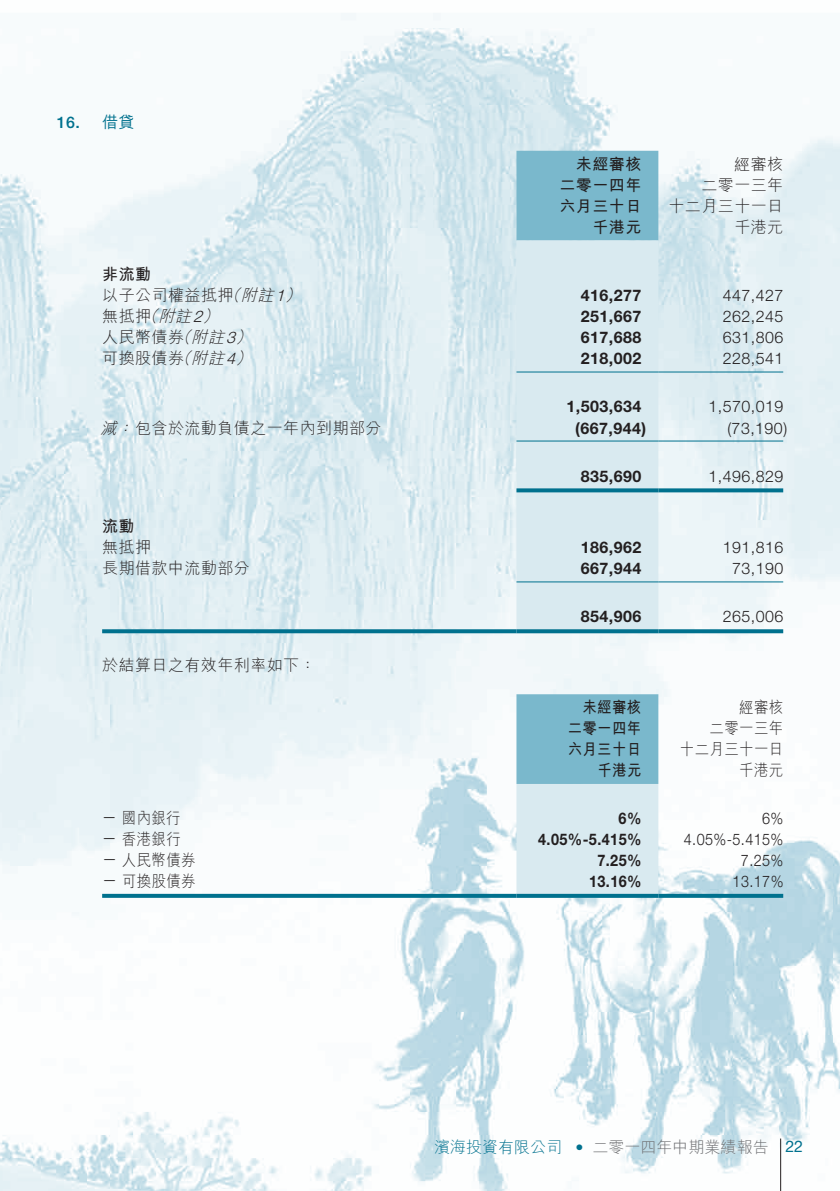
<style>
.page{position:relative;width:840px;height:1191px;background:#fff}
.page>*{position:absolute;margin:0;border:0;box-sizing:border-box;transform-origin:0 0}
.t1{font:300 16px/21px "M Hei HK";letter-spacing:.03em;color:#231f20;text-align:right}
.t2{font:300 16px "Helvetica Neue";letter-spacing:.03em;color:#231f20}
.t3{font:700 16px "Helvetica Neue";letter-spacing:.03em;color:#231f20}
.t4{font:300 16px/21px "M Hei HK";letter-spacing:.03em;color:#231f20;text-align:right;scale:.9 1}
.t5{font:300 16px "Helvetica Neue";letter-spacing:.03em;color:#231f20;scale:.9 1}
.t6{font:700 16px "Helvetica Neue";letter-spacing:.03em;color:#231f20;scale:.9 1}
.t7{font:700 16px/21px "M Hei HK";letter-spacing:.03em;color:#231f20;text-align:justify}
.t8{font:700 16px/21px "M Hei HK";letter-spacing:.03em;color:#231f20;text-align:justify;scale:.9 1}
.t9{font:italic 300 16px "M Hei HK";color:#231f20}
.t10{font:300 16px "M Hei HK";color:#6c6d70}
.t11{font:300 16px "M Hei HK";color:#00718e}
.t12{font:500 16px "Helvetica Neue";color:#00718e}
.t13{font:16px "Helvetica Neue";color:#00718e}
.t14{font:500 16px "M Hei HK";color:#00718e}
.t15{font:300 16px "Helvetica Neue";color:#00718e}
.s1{font-family:"Helvetica Neue"}
.s2{font-style:italic}
</style>
<div class="page">
<img style="left:0;top:13px;width:839px;height:1178px">
<hr style="left:779px;top:1138px;width:1px;height:53px;background:#231f20">
<div style="left:516px;top:151px;width:142px;height:89px;background:#7ab8cc"></div>
<div style="left:516px;top:240px;width:142px;height:389px;background:#d9eaf0"></div>
<hr style="left:516px;top:371px;width:142px;height:1px;background:#00718e">
<hr style="left:658px;top:371px;width:124px;height:1px;background:#00718e">
<hr style="left:516px;top:440px;width:142px;height:1px;background:#00718e">
<hr style="left:658px;top:440px;width:124px;height:1px;background:#00718e">
<svg style="left:516px;top:488px;width:142px;height:4px"></svg>
<svg style="left:658px;top:488px;width:124px;height:4px"></svg>
<hr style="left:516px;top:581px;width:142px;height:1px;background:#00718e">
<hr style="left:658px;top:581px;width:124px;height:1px;background:#00718e">
<svg style="left:102px;top:629px;width:414px;height:4px;background:#0f7994"></svg>
<svg style="left:516px;top:629px;width:142px;height:4px"></svg>
<svg style="left:658px;top:629px;width:124px;height:4px"></svg>
<svg style="left:516px;top:694px;width:142px;height:200px;background:#aed3df"></svg>
<svg style="left:102px;top:894px;width:414px;height:4px;background:#097691"></svg>
<svg style="left:516px;top:894px;width:142px;height:4px"></svg>
<svg style="left:658px;top:894px;width:124px;height:4px"></svg>
<p class="t12" style="left:57px;top:112px;width:25px">16.</p>
<p class="t14" style="left:102px;top:110px;width:34px">借貸</p>
<p class="t7" style="left:102px;top:263px;width:50px">非流動</p>
<p class="t9" style="left:224px;top:284px;width:23px">（</p>
<p class="t9" style="left:275px;top:284px;width:33px">(<span class="s1">1</span></p>
<p class="t1" style="left:102px;top:284px;width:178px">以子公司權益抵押<span class="s2">附註</span></p>
<p class="t9" style="left:142px;top:305px;width:23px">（</p>
<p class="t9" style="left:193px;top:305px;width:33px">(<span class="s1">2</span></p>
<p class="t1" style="left:102px;top:305px;width:96px">無抵押<span class="s2">附註</span></p>
<p class="t9" style="left:175px;top:326px;width:23px">（</p>
<p class="t9" style="left:226px;top:326px;width:33px">(<span class="s1">3</span></p>
<p class="t1" style="left:102px;top:326px;width:129px">人民幣債券<span class="s2">附註</span></p>
<p class="t9" style="left:175px;top:347px;width:23px">（</p>
<p class="t9" style="left:226px;top:347px;width:33px">(<span class="s1">4</span></p>
<p class="t1" style="left:102px;top:347px;width:129px">可換股債券<span class="s2">附註</span></p>
<p class="t9" style="left:100px;top:416px;width:23px">減</p>
<p class="t9" style="left:117px;top:416px;width:23px">：</p>
<p class="t1" style="left:135px;top:416px;width:248px">包含於流動負債之一年內到期部分</p>
<p class="t7" style="left:102px;top:515px;width:34px">流動</p>
<p class="t1" style="left:102px;top:536px;width:50px">無抵押</p>
<p class="t1" style="left:102px;top:557px;width:149px">長期借款中流動部分</p>
<p class="t1" style="left:102px;top:654px;width:215px">於結算日之有效年利率如下：</p>
<p class="t5" style="left:102px;top:807px;width:18px">—</p>
<p class="t5" style="left:102px;top:828px;width:18px">—</p>
<p class="t4" style="left:122px;top:807px;width:67px">國內銀行</p>
<p class="t4" style="left:122px;top:828px;width:67px">香港銀行</p>
<p class="t5" style="left:102px;top:849px;width:18px">—</p>
<p class="t5" style="left:102px;top:870px;width:18px">—</p>
<p class="t4" style="left:122px;top:849px;width:83px">人民幣債券</p>
<p class="t4" style="left:122px;top:870px;width:83px">可換股債券</p>
<p class="t7" style="left:559px;top:152px;width:83px;text-indent:16px">未經審核二零一四年六月三十日</p>
<p class="t7" style="left:592px;top:215px;width:50px">千港元</p>
<p class="t1" style="left:733px;top:153px;width:50px">經審核</p>
<p class="t1" style="left:668px;top:174px;width:116px">二零一三年<br>十二月三十一日千港元</p>
<p class="t3" style="left:580px;top:286px;width:62px">416,277</p>
<p class="t2" style="left:722px;top:286px;width:62px">447,427</p>
<p class="t3" style="left:580px;top:307px;width:62px">251,667</p>
<p class="t2" style="left:722px;top:307px;width:62px">262,245</p>
<p class="t3" style="left:580px;top:328px;width:62px">617,688</p>
<p class="t2" style="left:722px;top:328px;width:62px">631,806</p>
<p class="t3" style="left:580px;top:349px;width:62px">218,002</p>
<p class="t2" style="left:722px;top:349px;width:62px">228,541</p>
<p class="t3" style="left:566px;top:397px;width:76px">1,503,634</p>
<p class="t2" style="left:708px;top:397px;width:76px">1,570,019</p>
<p class="t3" style="left:575px;top:418px;width:72px">)667,944(</p>
<p class="t2" style="left:727px;top:418px;width:61px">)73,190(</p>
<p class="t3" style="left:580px;top:466px;width:62px">835,690</p>
<p class="t2" style="left:708px;top:466px;width:76px">1,496,829</p>
<p class="t3" style="left:580px;top:538px;width:62px">186,962</p>
<p class="t2" style="left:722px;top:538px;width:62px">191,816</p>
<p class="t3" style="left:580px;top:559px;width:62px">667,944</p>
<p class="t2" style="left:731px;top:559px;width:53px">73,190</p>
<p class="t3" style="left:580px;top:607px;width:62px">854,906</p>
<p class="t2" style="left:722px;top:607px;width:62px">265,006</p>
<p class="t8" style="left:567px;top:695px;width:83px;text-indent:15px">未經審核二零一四年六月三十日</p>
<p class="t8" style="left:597px;top:758px;width:50px">千港元</p>
<p class="t4" style="left:738px;top:696px;width:50px">經審核</p>
<p class="t4" style="left:679px;top:717px;width:116px">二零一三年<br>十二月三十一日千港元</p>
<p class="t6" style="left:618px;top:808px;width:27px">6%</p>
<p class="t5" style="left:761px;top:808px;width:25px">6%</p>
<p class="t6" style="left:538px;top:829px;width:116px">4.05%-5.415%</p>
<p class="t5" style="left:683px;top:829px;width:112px">4.05%-5.415%</p>
<p class="t6" style="left:597px;top:850px;width:50px">7.25%</p>
<p class="t5" style="left:740px;top:850px;width:49px">7.25%</p>
<p class="t6" style="left:588px;top:871px;width:60px">13.16%</p>
<p class="t5" style="left:732px;top:871px;width:58px">13.17%</p>
<p class="t11" style="left:434px;top:1135px;width:129px">濱海投資有限公司</p>
<p class="t15" style="left:575px;top:1137px;width:9px">•</p>
<p class="t10" style="left:592px;top:1135px;width:177px">二零一四年中期業績報告</p>
<p class="t13" style="left:784px;top:1137px;width:19px">22</p>
</div>
